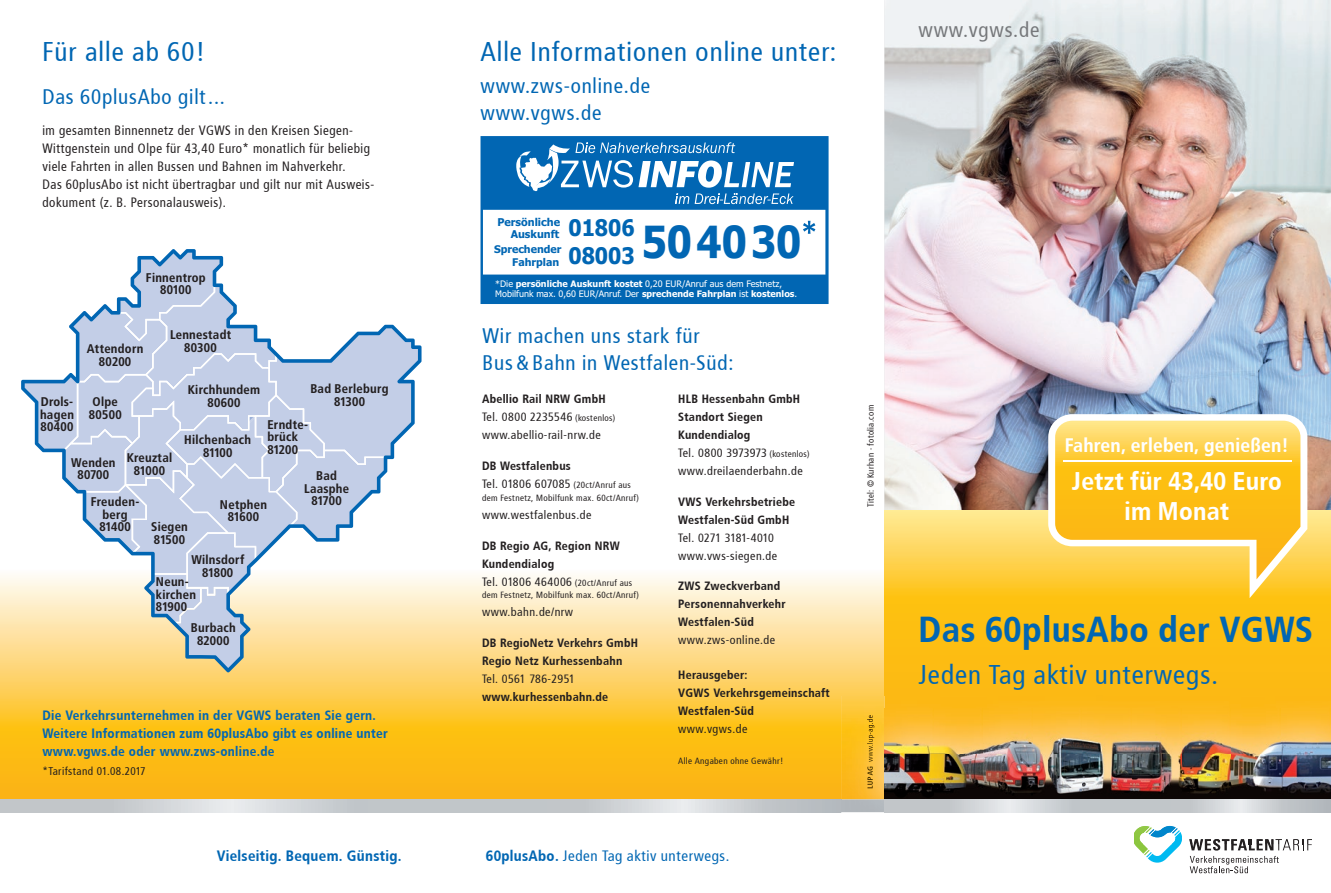
<style>
.page{position:relative;width:1331px;height:893px;background:#fff}
.page>*{position:absolute;margin:0;border:0;box-sizing:border-box;transform-origin:0 0}
.t1{font:700 44.4px "Tahoma";color:#0166b3;scale:.89 1}
.t2{font:700 36px "Transit";letter-spacing:-.005em;color:#0166b3}
.t3{font:27px "Transit";color:#0166b3}
.t4{font:700 25.5px/30px "Transit";letter-spacing:-.01em;color:#fff;text-align:center}
.t5{font:700 22.95px "Tahoma";color:#0166b3;scale:.9 1}
.t6{font:21px/27px "Transit";color:#0166b3}
.t7{font:21px "Transit";color:#76787b}
.t8{font:700 19.5px "Transit";letter-spacing:-.01em;color:#fff}
.t9{font:15px "Transit";color:#0166b3}
.t10{font:700 15px "Transit";color:#0166b3}
.t11{font:13.5px/18px "Transit";color:#231f20;scale:.96 1}
.t12{font:700 13.5px/18px "Transit";color:#0166b3}
.t13{font:700 12.6px/12.6px "Transit";color:#231f20;text-align:center}
.t14{font:700 12px/18px "Transit";color:#231f20}
.t15{font:12px/18px "Transit";color:#231f20}
.t16{font:11.25px "Transit";color:#231f20}
.t17{font:700 10.8px/12.3px "Tahoma";color:#0166b3;text-align:right}
.t18{font:700 10.65px/12px "Tahoma";color:#0166b3;text-align:right}
.t19{font:9px "Transit";color:#231f20}
.t20{font:9px "Tahoma";color:#fff}
.s1{font-weight:700}
.s2{font-size:9px}
.s3{font-weight:400}
.s4{font-weight:400;font-size:9px}
</style>
<div class="page">
<svg style="left:0;top:575px;width:884px;height:224px;background:#fdcc53"></svg>
<svg style="left:0;top:799px;width:841px;height:13px;background:#caced2"></svg>
<img style="left:884px;top:0;width:447px;height:510px">
<svg style="left:884px;top:510px;width:447px;height:186px;background:#fdc424"></svg>
<svg style="left:1134px;top:844px;width:47px;height:19px"></svg>
<svg style="left:1048px;top:414px;width:259px;height:184px;background:#fccd49"></svg>
<hr style="left:1063px;top:460px;width:228px;height:1px;background:#fff">
<div style="left:480px;top:136px;width:348px;height:168px;background:#0166b3"></div>
<svg style="left:516px;top:142px;width:278px;height:62px"></svg>
<div style="left:483px;top:210px;width:342px;height:65px;background:#fff"></div>
<svg style="left:803px;top:221px;width:12px;height:13px"></svg>
<svg style="left:21px;top:249px;width:400px;height:423px"></svg>
<img style="left:841px;top:812px;width:490px;height:26px">
<img style="left:841px;top:696px;width:490px;height:116px">
<img style="left:867px;top:766px;width:7px;height:22px">
<img style="left:867px;top:715px;width:7px;height:51px">
<svg style="left:1189px;top:839px;width:123px;height:34px"></svg>
<img style="left:1134px;top:826px;width:18px;height:18px">
<img style="left:1149px;top:826px;width:29px;height:11px">
<img style="left:1171px;top:830px;width:11px;height:14px">
<img style="left:884px;top:708px;width:447px;height:91px">
<svg style="left:884px;top:799px;width:447px;height:13px;background:#caced1"></svg>
<h3 class="t3" style="left:43px;top:36px;width:165px">Für alle ab 60!</h3>
<h3 class="t6" style="left:43px;top:83px;width:185px">Das 60plusAbo gilt...</h3>
<p class="t11" style="left:43px;top:121px;width:348px">im gesamten Binnennetz der VGWS in den Kreisen Siegen-Wittgenstein und Olpe für 43,40 Euro* monatlich für beliebig viele Fahrten in allen Bussen und Bahnen im Nahverkehr.<br>Das 60plusAbo ist nicht übertragbar und gilt nur mit Ausweis&shy;dokument (z. B. Personalausweis).</p>
<p class="t13" style="left:146px;top:271px;width:62px">Finnentrop<br>80100</p>
<p class="t13" style="left:170px;top:329px;width:63px">Lennestadt<br>80300</p>
<p class="t13" style="left:87px;top:342px;width:58px">Attendorn<br>80200</p>
<p class="t13" style="left:89px;top:395px;width:35px;text-align:left">Olpe<br>80500</p>
<p class="t13" style="left:310px;top:383px;width:80px">Bad Berleburg<br>81300</p>
<p class="t13" style="left:188px;top:384px;width:74px">Kirchhundem<br>80600</p>
<p class="t13" style="left:40px;top:395px;width:36px;text-align:justify">Drols&shy;hagen 80400</p>
<p class="t13" style="left:267px;top:418px;width:42px;text-align:left">Erndte&shy;brück<br>81200</p>
<p class="t13" style="left:184px;top:434px;width:69px">Hilchenbach<br>81100</p>
<p class="t13" style="left:71px;top:456px;width:46px">Wenden<br>80700</p>
<p class="t13" style="left:127px;top:451px;width:47px">Kreuztal<br>81000</p>
<p class="t13" style="left:304px;top:469px;width:47px">Bad<br>Laasphe<br>81700</p>
<p class="t13" style="left:91px;top:495px;width:50px">Freuden&shy;berg<br>81400</p>
<p class="t13" style="left:220px;top:498px;width:49px">Netphen<br>81600</p>
<p class="t13" style="left:151px;top:520px;width:39px;text-align:left">Siegen<br>81500</p>
<p class="t13" style="left:191px;top:553px;width:55px">Wilnsdorf<br>81800</p>
<p class="t13" style="left:156px;top:575px;width:42px;text-align:left">Neun&shy;kirchen<br>81900</p>
<p class="t13" style="left:191px;top:621px;width:47px">Burbach<br>82000</p>
<p class="t12" style="left:43px;top:706px;width:347px">Die Verkehrsunternehmen in der VGWS beraten Sie gern.<br>Weitere Informationen zum 60plusAbo gibt es online unter www.vgws.de oder www.zws-online.de</p>
<p class="t16" style="left:43px;top:765px;width:105px">* Tarifstand 01.08.2017</p>
<p class="t10" style="left:217px;top:847px;width:186px">Vielseitig. Bequem. Günstig.</p>
<h3 class="t3" style="left:480px;top:36px;width:358px">Alle Informationen online unter:</h3>
<h3 class="t6" style="left:480px;top:72px;width:172px">www.zws-online.de www.vgws.de</h3>
<p class="t17" style="left:497px;top:216px;width:64px">Persönliche<br>Auskunft</p>
<p class="t18" style="left:494px;top:243px;width:69px">Sprechender<br>Fahrplan</p>
<p class="t20" style="left:495px;top:278px;width:288px">*Die <span class="s1">persönliche Auskunft kostet</span> 0,20 EUR/Anruf aus dem Festnetz,</p>
<h3 class="t5" style="left:568px;top:213px;width:75px">01806</h3>
<h1 class="t1" style="left:568px;top:213px;width:263px"><sub>08003</sub> 504030</h1>
<p class="t20" style="left:495px;top:288px;width:303px">Mobilfunk max. 0,60 EUR/Anruf. Der <span class="s1">sprechende Fahrplan</span> ist <span class="s1">kostenlos</span>.</p>
<h3 class="t6" style="left:483px;top:323px;width:253px">Wir machen uns stark für<br>Bus &amp; Bahn in Westfalen-Süd:</h3>
<p class="t15" style="left:482px;top:390px;width:135px"><span class="s1">Abellio Rail NRW GmbH<br></span>Tel. 0800 2235546 <span class="s2">(kostenlos) </span>www.abellio-rail-nrw.de</p>
<p class="t15" style="left:482px;top:456px;width:151px"><span class="s1">DB Westfalenbus<br></span>Tel. 01806 607085 <span class="s2">(20ct/Anruf aus</span></p>
<p class="t19" style="left:482px;top:493px;width:159px">dem Festnetz, Mobilfunk max. 60ct/Anruf)</p>
<p class="t15" style="left:482px;top:506px;width:111px">www.westfalenbus.de</p>
<p class="t14" style="left:482px;top:537px;width:152px">DB Regio AG, Region NRW<br>Kundendialog<br><span class="s3">Tel. 01806 464006</span> <span class="s4">(20ct/Anruf aus</span></p>
<p class="t19" style="left:482px;top:589px;width:159px">dem Festnetz, Mobilfunk max. 60ct/Anruf)</p>
<p class="t15" style="left:482px;top:603px;width:93px">www.bahn.de/nrw</p>
<p class="t14" style="left:482px;top:633px;width:158px">DB RegioNetz Verkehrs GmbH<br>Regio Netz Kurhessenbahn</p>
<p class="t15" style="left:482px;top:669px;width:95px">Tel. 0561 786-2951</p>
<p class="t14" style="left:482px;top:687px;width:128px">www.kurhessenbahn.de</p>
<p class="t14" style="left:678px;top:390px;width:133px">HLB Hessenbahn GmbH<br>Standort Siegen<br>Kundendialog<br><span class="s3">Tel. 0800 3973973</span> <span class="s4">(kostenlos) </span><span class="s3">www.dreilaenderbahn.de</span></p>
<p class="t14" style="left:678px;top:492px;width:119px">VWS Verkehrsbetriebe<br>Westfalen-Süd GmbH</p>
<p class="t15" style="left:678px;top:528px;width:101px">Tel. 0271 3181-4010 www.vws-siegen.de</p>
<p class="t14" style="left:678px;top:577px;width:109px">ZWS Zweckverband<br>Personennahverkehr<br>Westfalen-Süd</p>
<p class="t15" style="left:678px;top:631px;width:99px">www.zws-online.de</p>
<p class="t14" style="left:678px;top:666px;width:153px">Herausgeber:<br>VGWS Verkehrsgemeinschaft<br>Westfalen-Süd</p>
<p class="t15" style="left:678px;top:720px;width:71px">www.vgws.de</p>
<p class="t19" style="left:678px;top:756px;width:107px">Alle Angaben ohne Gewähr!</p>
<p class="t9" style="left:486px;top:847px;width:246px"><span class="s1">60plusAbo.</span> Jeden Tag aktiv unterwegs.</p>
<p class="t19" style="left:865px;top:507px;width:104px;rotate:-90deg">Titel: ©Kurhan · fotolia.com</p>
<h3 class="t7" style="left:918px;top:18px;width:123px">www.vgws.de</h3>
<h3 class="t8" style="left:1065px;top:433px;width:226px">Fahren, erleben, genießen!</h3>
<h3 class="t4" style="left:1072px;top:466px;width:212px">Jetzt für 43,40 Euro im Monat</h3>
<h2 class="t2" style="left:918px;top:608px;width:397px">Das 60plusAbo der VGWS</h2>
<h3 class="t3" style="left:918px;top:659px;width:302px">Jeden Tag aktiv unterwegs.</h3>
</div>
